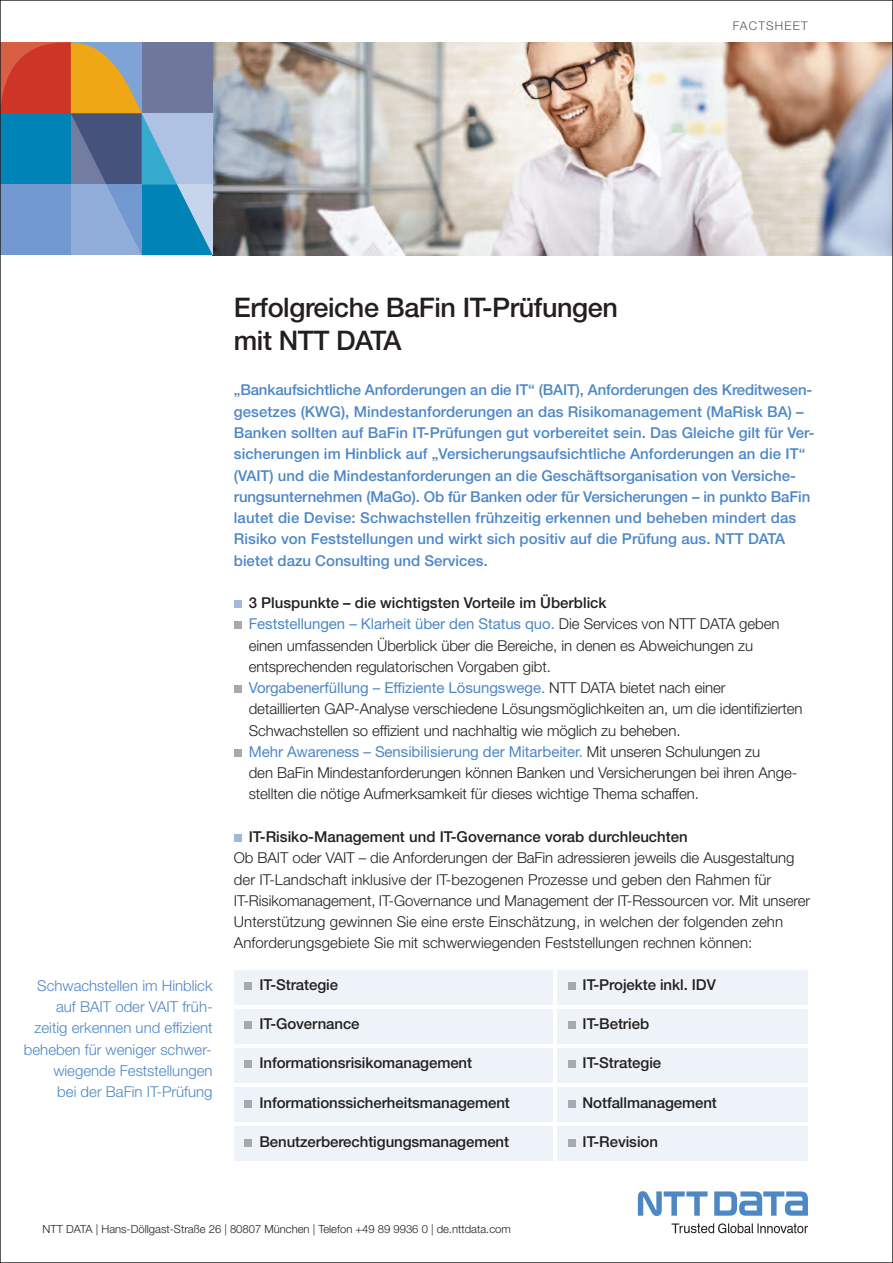
<style>
.page{position:relative;width:893px;height:1263px;background:#fff}
.page>*{position:absolute;margin:0;border:0;box-sizing:border-box;transform-origin:0 0}
.t1{font:500 27px/33px "Helvetica Neue LT Std";letter-spacing:-.015em;color:#231f20}
.t2{font:300 15px/21.3px "Helvetica Neue LT Std";letter-spacing:-.005em;color:#231f20}
.t3{font:500 15px/21.3px "Helvetica Neue LT Std";letter-spacing:.005em;color:#4d87c6}
.t4{font:500 15px "Helvetica Neue LT Std";letter-spacing:-.005em;color:#231f20}
.t5{font:300 15px/21.3px "Helvetica Neue LT Std";color:#4d87c6;text-align:right}
.t6{font:300 12px "Helvetica Neue LT Std";letter-spacing:.1em;color:#57585a}
.t7{font:300 11.25px "Helvetica Neue LT Std";color:#231f20}
.s1{font-weight:500}
.s2{font-weight:400;color:#4d87c6}
</style>
<div class="page">
<img style="left:213px;top:43px;width:678px;height:212px">
<div style="left:234px;top:600px;width:8px;height:8px;background:#a2b8df"></div>
<div style="left:234px;top:621px;width:8px;height:8px;background:#a8a9ad"></div>
<div style="left:234px;top:685px;width:8px;height:8px;background:#a8a9ad"></div>
<div style="left:234px;top:749px;width:8px;height:8px;background:#a8a9ad"></div>
<div style="left:234px;top:834px;width:8px;height:8px;background:#a2b8df"></div>
<svg style="left:2px;top:43px;width:211px;height:212px"></svg>
<svg style="left:714px;top:1191px;width:94px;height:25px"></svg>
<svg style="left:638px;top:1191px;width:69px;height:25px"></svg>
<svg style="left:671px;top:1223px;width:137px;height:10px"></svg>
<div style="left:234px;top:969px;width:319px;height:35px;background:#edf3f9"></div>
<div style="left:234px;top:1009px;width:319px;height:34px;background:#edf3f9"></div>
<div style="left:234px;top:1048px;width:319px;height:35px;background:#edf3f9"></div>
<div style="left:234px;top:1087px;width:319px;height:35px;background:#edf3f9"></div>
<div style="left:234px;top:1126px;width:319px;height:35px;background:#edf3f9"></div>
<div style="left:557px;top:969px;width:251px;height:35px;background:#edf3f9"></div>
<div style="left:557px;top:1009px;width:251px;height:34px;background:#edf3f9"></div>
<div style="left:557px;top:1048px;width:251px;height:35px;background:#edf3f9"></div>
<div style="left:557px;top:1087px;width:251px;height:35px;background:#edf3f9"></div>
<div style="left:557px;top:1126px;width:251px;height:35px;background:#edf3f9"></div>
<div style="left:244px;top:982px;width:8px;height:8px;background:#a8a9ad"></div>
<div style="left:568px;top:982px;width:8px;height:8px;background:#a8a9ad"></div>
<div style="left:244px;top:1021px;width:8px;height:8px;background:#a8a9ad"></div>
<div style="left:568px;top:1021px;width:8px;height:8px;background:#a8a9ad"></div>
<div style="left:244px;top:1060px;width:8px;height:8px;background:#a8a9ad"></div>
<div style="left:568px;top:1060px;width:8px;height:8px;background:#a8a9ad"></div>
<div style="left:244px;top:1099px;width:8px;height:8px;background:#a8a9ad"></div>
<div style="left:568px;top:1099px;width:8px;height:8px;background:#a8a9ad"></div>
<div style="left:244px;top:1139px;width:8px;height:8px;background:#a8a9ad"></div>
<div style="left:568px;top:1139px;width:8px;height:8px;background:#a8a9ad"></div>
<h1 class="t1" style="left:234px;top:293px;width:386px">Erfolgreiche BaFin IT-Prüfungen mit NTT DATA</h1>
<p class="t6" style="left:733px;top:21px;width:76px">FACTSHEET</p>
<p class="t3" style="left:234px;top:381px;width:582px">„Bankaufsichtliche Anforderungen an die IT“ (BAIT), Anforderungen des Kreditwesen&shy;gesetzes (KWG), Mindestanforderungen an das Risikomanagement (MaRisk BA) – Banken sollten auf BaFin IT-Prüfungen gut vorbereitet sein. Das Gleiche gilt für Ver&shy;sicherungen im Hinblick auf „Versicherungsaufsichtliche Anforderungen an die IT“ (VAIT) und die Mindestanforderungen an die Geschäftsorganisation von Versiche&shy;rungsunternehmen (MaGo). Ob für Banken oder für Versicherungen – in punkto BaFin lautet die Devise: Schwachstellen frühzeitig erkennen und beheben mindert das Risiko von Feststellungen und wirkt sich positiv auf die Prüfung aus. NTT DATA bietet dazu Consulting und Services.</p>
<p class="t2" style="left:249px;top:593px;width:555px"><span class="s1">3 Pluspunkte – die wichtigsten Vorteile im Überblick<br></span><span class="s2">Feststellungen – Klarheit über den Status quo.</span> Die Services von NTT DATA geben einen umfassenden Überblick über die Bereiche, in denen es Abweichungen zu entsprechenden regulatorischen Vorgaben gibt.<br><span class="s2">Vorgabenerfüllung – Effiziente Lösungswege.</span> NTT DATA bietet nach einer<br>detaillierten GAP-Analyse verschiedene Lösungsmöglichkeiten an, um die identifizierten Schwachstellen so effizient und nachhaltig wie möglich zu beheben.<br><span class="s2">Mehr Awareness – Sensibilisierung der Mitarbeiter.</span> Mit unseren Schulungen zu<br>den BaFin Mindestanforderungen können Banken und Versicherungen bei ihren Ange&shy;stellten die nötige Aufmerksamkeit für dieses wichtige Thema schaffen.</p>
<p class="t4" style="left:249px;top:831px;width:441px">IT-Risiko-Management und IT-Governance vorab durchleuchten</p>
<p class="t2" style="left:234px;top:849px;width:578px">Ob BAIT oder VAIT – die Anforderungen der BaFin adressieren jeweils die Ausgestaltung der IT-Landschaft inklusive der IT-bezogenen Prozesse und geben den Rahmen für IT-Risikomanagement, IT-Governance und Management der IT-Ressourcen vor. Mit unserer Unterstützung gewinnen Sie eine erste Einschätzung, in welchen der folgenden zehn Anforderungsgebiete Sie mit schwerwiegenden Feststellungen rechnen können:</p>
<p class="t5" style="left:24px;top:976px;width:190px">Schwachstellen im Hinblick auf BAIT oder VAIT früh&shy;zeitig erkennen und effizient beheben für weniger schwer&shy;wiegende Feststellungen<br>bei der BaFin IT-Prüfung</p>
<p class="t4" style="left:259px;top:979px;width:80px">IT-Strategie</p>
<p class="t4" style="left:583px;top:979px;width:135px">IT-Projekte inkl. IDV</p>
<p class="t4" style="left:259px;top:1019px;width:102px">IT-Governance</p>
<p class="t4" style="left:583px;top:1019px;width:68px">IT-Betrieb</p>
<p class="t4" style="left:259px;top:1058px;width:214px">Informationsrisikomanagement</p>
<p class="t4" style="left:583px;top:1058px;width:80px">IT-Strategie</p>
<p class="t4" style="left:259px;top:1097px;width:252px">Informationssicherheitsmanagement</p>
<p class="t4" style="left:583px;top:1097px;width:136px">Notfallmanagement</p>
<p class="t4" style="left:259px;top:1136px;width:251px">Benutzerberechtigungsmanagement</p>
<p class="t4" style="left:583px;top:1136px;width:77px">IT-Revision</p>
<p class="t7" style="left:43px;top:1225px;width:470px">NTT DATA | Hans-Döllgast-Straße 26 | 80807 München | Telefon +49 89 9936 0 | de.nttdata.com</p>
</div>
